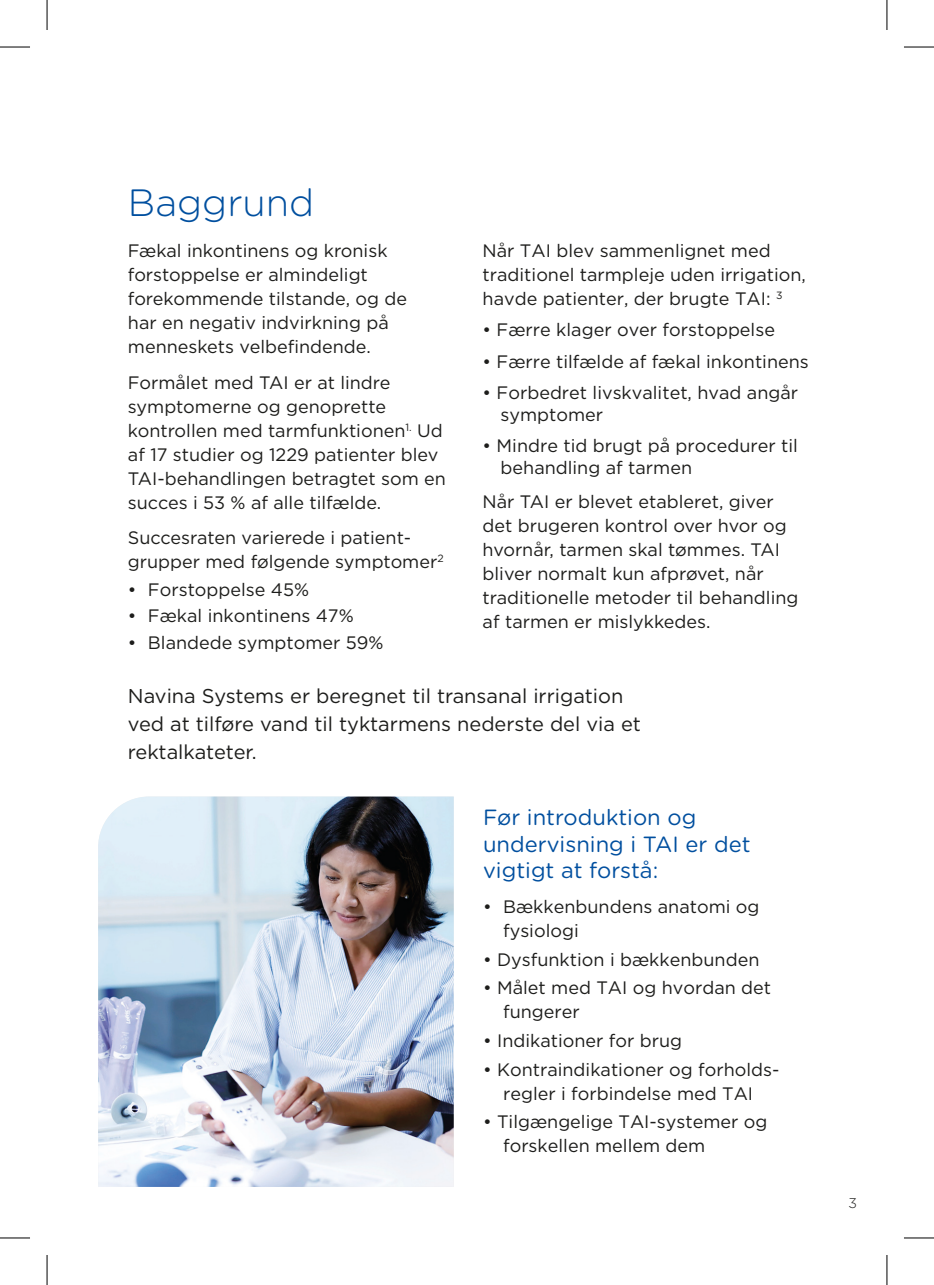
<style>
.page{position:relative;width:934px;height:1285px;background:#fff}
.page>*{position:absolute;margin:0;border:0;box-sizing:border-box;transform-origin:0 0}
.t1{font:300 38px "Gotham Rounded";color:#004f9f}
.t2{font:22px/26.4px "Gotham Rounded";color:#004f9f}
.t3{font:20px/28px "Gotham";color:#1d1d1b}
.t4{font:18px/24px "Gotham";color:#1d1d1b}
.t5{font:300 14px "Gotham Rounded";color:#1d1d1b}
</style>
<div class="page">
<img style="left:98px;top:796px;width:355px;height:391px">
<hr style="left:0;top:47px;width:30px;height:1px;background:#000">
<hr style="left:903px;top:47px;width:30px;height:1px;background:#000">
<hr style="left:0;top:1237px;width:30px;height:1px;background:#000">
<hr style="left:903px;top:1237px;width:30px;height:1px;background:#000">
<hr style="left:47px;top:0;width:1px;height:30px;background:#000">
<hr style="left:47px;top:1255px;width:1px;height:30px;background:#000">
<hr style="left:886px;top:0;width:1px;height:30px;background:#000">
<hr style="left:886px;top:1255px;width:1px;height:30px;background:#000">
<h1 class="t1" style="left:128px;top:177px;width:188px">Baggrund</h1>
<p class="t4" style="left:128px;top:239px;width:281px">Fækal inkontinens og kronisk forstoppelse er almindeligt forekommende tilstande, og de har en negativ indvirkning på menneskets velbefindende.</p>
<p class="t4" style="left:128px;top:370px;width:319px">Formålet med TAI er at lindre symptomerne og genoprette kontrollen med tarmfunktionen<sup>1.</sup> Ud af 17 studier og 1229 patienter blev<br>TAI-behandlingen betragtet som en succes i 53 % af alle tilfælde.</p>
<p class="t4" style="left:128px;top:525px;width:317px">Succesraten varierede i patient&shy;grupper med følgende symptomer<sup>2</sup></p>
<p class="t4" style="left:128px;top:577px;width:183px">• Forstoppelse 45%</p>
<p class="t4" style="left:128px;top:603px;width:227px">• Fækal inkontinens 47%</p>
<p class="t4" style="left:128px;top:630px;width:257px">• Blandede symptomer 59%</p>
<p class="t4" style="left:482px;top:239px;width:325px">Når TAI blev sammenlignet med traditionel tarmpleje uden irrigation, havde patienter, der brugte TAI: <sup>3</sup></p>
<p class="t4" style="left:482px;top:318px;width:294px">• Færre klager over forstoppelse</p>
<p class="t4" style="left:482px;top:349px;width:327px">• Færre tilfælde af fækal inkontinens</p>
<p class="t4" style="left:500px;top:381px;width:299px;line-height:22px;text-indent:-18px">• Forbedret livskvalitet, hvad angår symptomer</p>
<p class="t4" style="left:500px;top:434px;width:299px;line-height:22px;text-indent:-18px">• Mindre tid brugt på procedurer til behandling af tarmen</p>
<p class="t4" style="left:482px;top:489px;width:317px">Når TAI er blevet etableret, giver det brugeren kontrol over hvor og hvornår, tarmen skal tømmes. TAI bliver normalt kun afprøvet, når traditionelle metoder til behandling af tarmen er mislykkedes.</p>
<p class="t3" style="left:128px;top:682px;width:514px">Navina Systems er beregnet til transanal irrigation ved at tilføre vand til tyktarmens nederste del via et rektalkateter.</p>
<p class="t2" style="left:483px;top:803px;width:269px">Før introduktion og undervisning i TAI er det vigtigt at forstå:</p>
<p class="t4" style="left:503px;top:894px;width:258px;text-indent:-20px">• Bækkenbundens anatomi og fysiologi</p>
<p class="t4" style="left:483px;top:947px;width:278px">• Dysfunktion i bækkenbunden</p>
<p class="t4" style="left:503px;top:975px;width:269px;text-indent:-20px">• Målet med TAI og hvordan det fungerer</p>
<p class="t4" style="left:483px;top:1028px;width:200px">• Indikationer for brug</p>
<p class="t4" style="left:483px;top:1056px;width:298px;text-align:center">• Kontraindikationer og forholds&shy;regler i forbindelse med TAI</p>
<p class="t4" style="left:503px;top:1109px;width:266px;text-indent:-20px">• Tilgængelige TAI-systemer og forskellen mellem dem</p>
<p class="t5" style="left:848px;top:1193px;width:10px">3</p>
</div>
